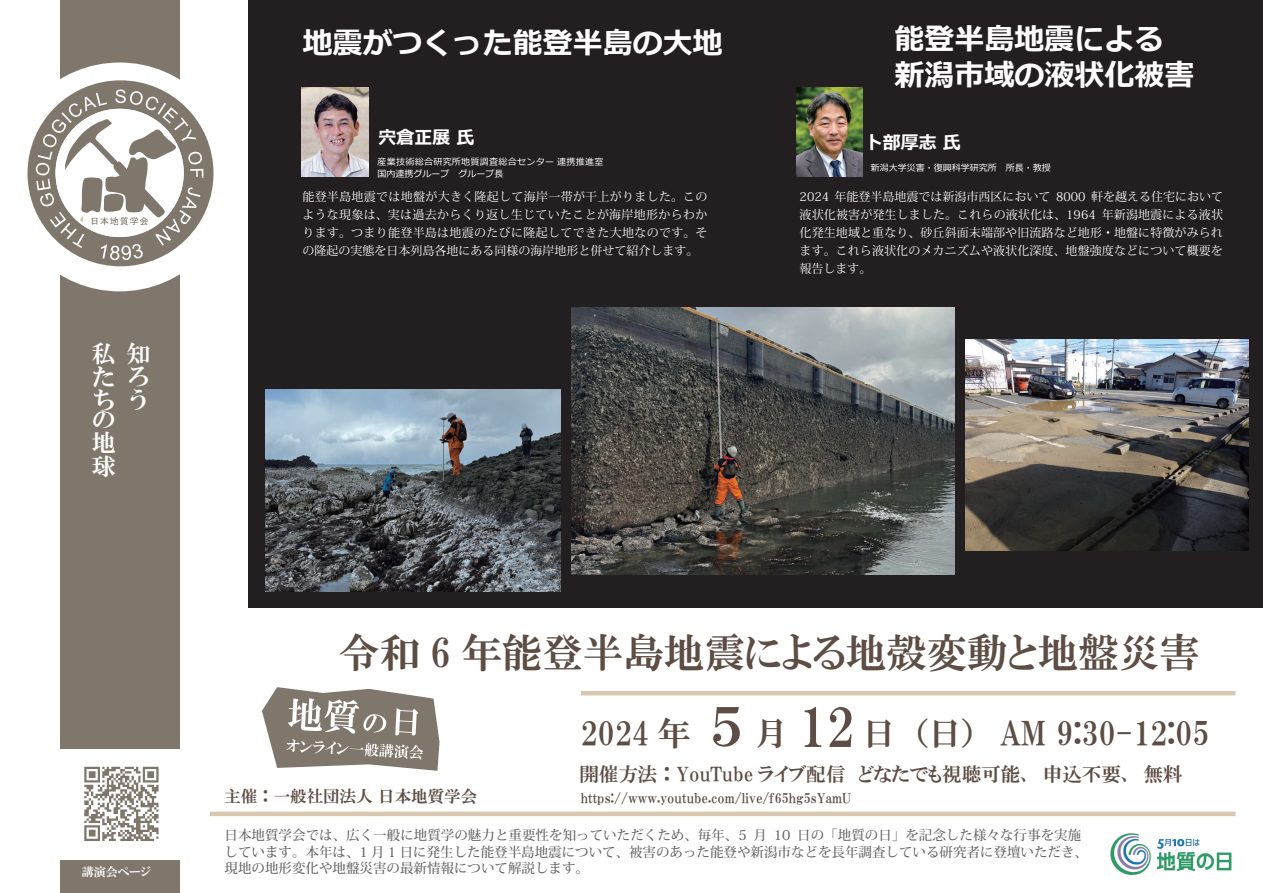
<style>
.page{position:relative;width:1263px;height:893px;background:#fff}
.page>*{position:absolute;margin:0;border:0;box-sizing:border-box;transform-origin:0 0}
.t1{font:40.5px "HGP Mincho E";color:#5d4d44}
.t2{font:33px "HGP Mincho E";color:#5d4d44}
.t3{font:700 30px/36px "Meiryo";color:#fff}
.t4{font:24px/23.1px "HGP Mincho E";color:#fff;text-align:justify}
.t5{font:19.5px "HGP Mincho E";color:#5d4d44}
.t6{font:700 18px "Meiryo";color:#fff}
.t7{font:16.5px "HGP Mincho E";color:#5d4d44}
.t8{font:500 13.5px/16.5px "Koz Min Pro";color:#626160}
.t9{font:13.5px "HGP Mincho E";color:#5d4d44}
.t10{font:12px/18px "Koz Min Pr 6 N";letter-spacing:.01em;color:#fff;text-align:justify}
.t11{font:12px "HGP Mincho E";color:#fff}
.t12{font:9px/12px "Meiryo";letter-spacing:.035em;color:#fff}
.t13{font:9px "Meiryo";color:#fff}
.s1{font-size:54px}
</style>
<div class="page">
<div style="left:248px;top:0;width:1015px;height:608px;background:#231f20"></div>
<div style="left:60px;top:0;width:120px;height:748px;background:#7f776b"></div>
<div style="left:60px;top:860px;width:120px;height:33px;background:#7f776b"></div>
<div style="left:5px;top:63px;width:229px;height:228px;background:#fff;border-radius:50%"></div>
<svg style="left:28px;top:80px;width:185px;height:186px"></svg>
<hr style="left:581px;top:691px;width:654px;height:4px;background:#d8c8af">
<svg style="left:262px;top:687px;width:177px;height:84px"></svg>
<img style="left:1110px;top:834px;width:121px;height:40px">
<hr style="left:210px;top:812px;width:1025px;height:4px;background:#d8c8af">
<img style="left:302px;top:88px;width:66px;height:88px">
<img style="left:796px;top:88px;width:67px;height:88px">
<img style="left:966px;top:339px;width:282px;height:212px">
<img style="left:265px;top:390px;width:295px;height:201px">
<img style="left:571px;top:307px;width:384px;height:267px">
<svg style="left:84px;top:767px;width:75px;height:74px"></svg>
<h3 class="t3" style="left:303px;top:27px;width:421px">地震がつくった能登半島の大地</h3>
<h3 class="t3" style="left:894px;top:22px;width:301px">能登半島地震による新潟市域の液状化被害</h3>
<h3 class="t6" style="left:378px;top:125px;width:97px">宍倉正展 氏</h3>
<h3 class="t6" style="left:865px;top:130px;width:97px">卜部厚志 氏</h3>
<h3 class="t4" style="left:92px;top:342px;width:24px">私たちの</h3>
<h3 class="t4" style="left:92px;top:430px;width:25px;line-height:24px">地球</h3>
<h3 class="t4" style="left:126px;top:342px;width:25px">知ろう</h3>
<p class="t12" style="left:377px;top:156px;width:227px">産業技術総合研究所地質調査総合センター 連携推進室国内連携グループ　グループ長</p>
<p class="t10" style="left:302px;top:187px;width:407px">能登半島地震では地盤が大きく隆起して海岸一帯が干上がりました。このような現象は、実は過去からくり返し生じていたことが海岸地形からわかります。つまり能登半島は地震のたびに隆起してできた大地なのです。その隆起の実態を日本列島各地にある同様の海岸地形と併せて紹介します。</p>
<p class="t13" style="left:871px;top:161px;width:181px">新潟大学災害・復興科学研究所　所長・教授</p>
<p class="t10" style="left:800px;top:188px;width:425px">2024 年能登半島地震では新潟市西区において 8000 軒を越える住宅において液状化被害が発生しました。これらの液状化は、1964 年新潟地震による液状化発生地域と重なり、砂丘斜面末端部や旧流路など地形・地盤に特徴がみられます。これら液状化のメカニズムや液状化深度、地盤強度などについて概要を報告します。</p>
<h1 class="t1" style="left:339px;top:632px;width:862px">令和 6 年能登半島地震による地殻変動と地盤災害</h1>
<h2 class="t2" style="left:581px;top:716px;width:631px">2024 年 <span class="s1">５</span>月 <span class="s1">12</span> 日（日）　AM 9:30-12:05</h2>
<h3 class="t5" style="left:579px;top:764px;width:605px">開催方法： YouTube ライブ配信　どなたでも視聴可能、申込不要、無料</h3>
<h3 class="t7" style="left:224px;top:787px;width:254px">主催：一般社団法人 日本地質学会</h3>
<p class="t9" style="left:581px;top:792px;width:272px">https://www.youtube.com/live/f65hg5sYamU</p>
<p class="t8" style="left:224px;top:826px;width:865px">日本地質学会では、広く一般に地質学の魅力と重要性を知っていただくため、毎年、5 月 10 日の「地質の日」を記念した様々な行事を実施しています。本年は、1 月 1 日に発生した能登半島地震について、被害のあった能登や新潟市などを長年調査している研究者に登壇いただき、</p>
<p class="t11" style="left:82px;top:866px;width:71px">講演会ページ</p>
<p class="t8" style="left:224px;top:859px;width:366px">現地の地形変化や地盤災害の最新情報について解説します。</p>
</div>
